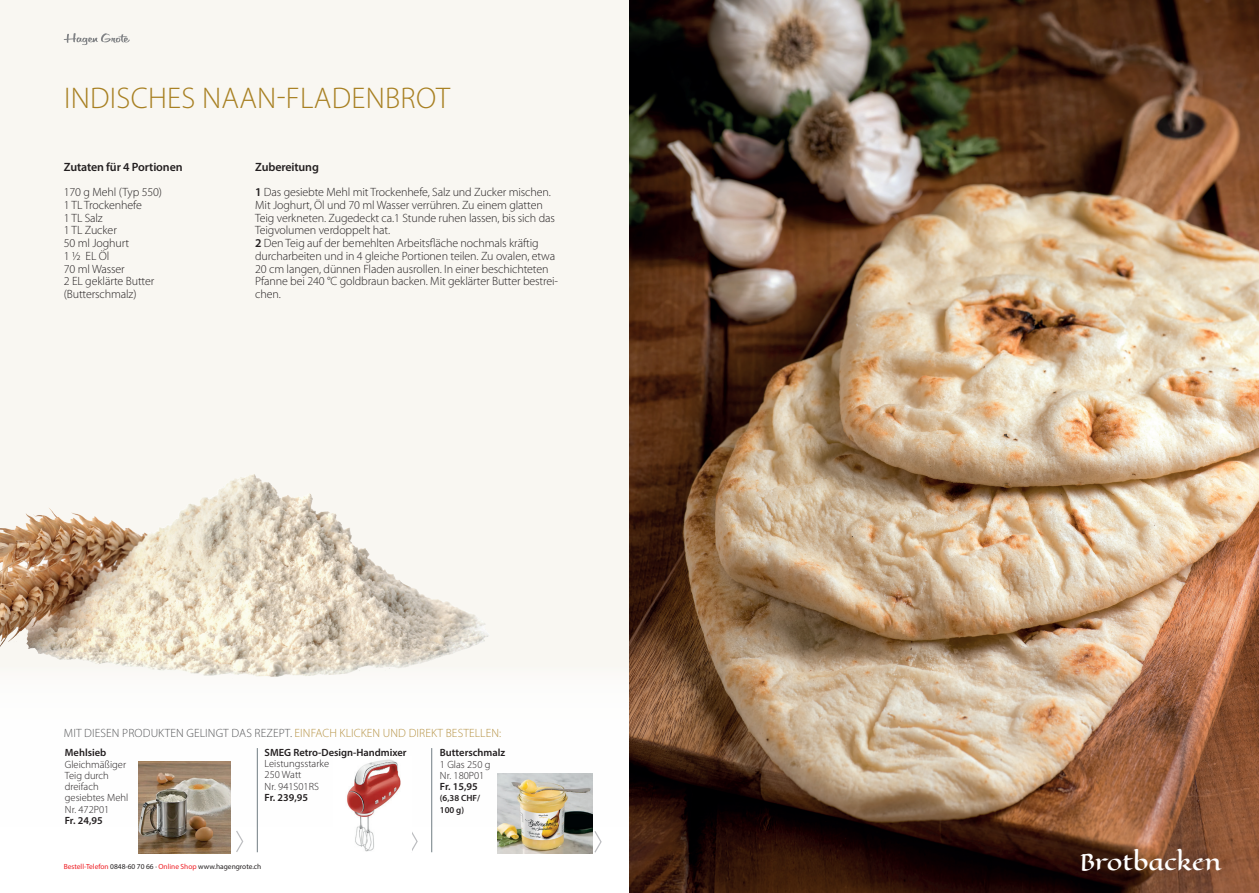
<style>
.page{position:relative;width:1259px;height:893px;background:#fff}
.page>*{position:absolute;margin:0;border:0;box-sizing:border-box;transform-origin:0 0}
.t1{font:300 30px "Myriad Pro";letter-spacing:.01em;color:#a88022}
.t2{font:22.5px "Eagle Lake";letter-spacing:-.01em;color:#fff}
.t3{font:300 12px/12.8px "Myriad Pro";letter-spacing:-.01em;color:#231f20}
.t4{font:300 12px "Myriad Pro";letter-spacing:.01em;color:#57585a}
.t5{font:600 12px "Myriad Pro";letter-spacing:-.01em;color:#231f20}
.t6{font:300 10.5px/11.2px "Myriad Pro";color:#231f20}
.t7{font:600 10.5px "Myriad Pro";color:#231f20}
.t8{font:600 9px/11.2px "Myriad Pro";color:#231f20}
.t9{font:7.35px "Myriad Pro";color:#231f20}
.s1{font-weight:600}
.s2{color:#b69345}
.s3{color:#ee1d23}
</style>
<div class="page">
<div style="left:0;top:0;width:887px;height:893px;background:#f9f7f2"></div>
<div style="left:0;top:663px;width:1259px;height:230px;background:#fff"></div>
<hr style="left:431px;top:748px;width:1px;height:104px;background:#717d83">
<svg style="left:594px;top:831px;width:8px;height:22px"></svg>
<svg style="left:412px;top:832px;width:6px;height:19px"></svg>
<img style="left:497px;top:774px;width:95px;height:80px">
<hr style="left:257px;top:748px;width:1px;height:104px;background:#717d83">
<svg style="left:236px;top:831px;width:8px;height:21px"></svg>
<img style="left:629px;top:0;width:630px;height:893px">
<img style="left:347px;top:759px;width:54px;height:93px">
<img style="left:138px;top:761px;width:92px;height:93px">
<img style="left:0;top:474px;width:494px;height:203px">
<svg style="left:64px;top:33px;width:66px;height:12px"></svg>
<h1 class="t1" style="left:64px;top:80px;width:387px">INDISCHES NAAN-FLADENBROT</h1>
<p class="t5" style="left:64px;top:159px;width:120px">Zutaten für 4 Portionen</p>
<p class="t3" style="left:64px;top:186px;width:100px">170 g Mehl (Typ 550)<br>1 TL Trockenhefe<br>1 TL Salz<br>1 TL Zucker<br>50 ml Joghurt<br>1 ½ EL Öl<br>70 ml Wasser<br>2 EL geklärte Butter (Butterschmalz)</p>
<p class="t3" style="left:255px;top:154px;width:297px;line-height:25.5px"><span class="s1">Zubereitung<br>1</span> Das gesiebte Mehl mit Trockenhefe, Salz und Zucker mischen.</p>
<p class="t3" style="left:255px;top:198px;width:304px">Mit Joghurt, Öl und 70 ml Wasser verrühren. Zu einem glatten Teig verkneten. Zugedeckt ca.1 Stunde ruhen lassen, bis sich das Teigvolumen verdoppelt hat.<br><span class="s1">2</span> Den Teig auf der bemehlten Arbeitsfläche nochmals kräftig durcharbeiten und in 4 gleiche Portionen teilen. Zu ovalen, etwa 20 cm langen, dünnen Fladen ausrollen. In einer beschichteten Pfanne bei 240 °C goldbraun backen. Mit geklärter Butter bestrei&shy;chen.</p>
<p class="t4" style="left:64px;top:726px;width:439px">MIT DIESEN PRODUKTEN GELINGT DAS REZEPT. <span class="s2">EINFACH KLICKEN UND DIREKT BESTELLEN:</span></p>
<p class="t7" style="left:265px;top:746px;width:144px">SMEG Retro-Design-Handmixer</p>
<p class="t6" style="left:265px;top:758px;width:66px">Leistungsstarke<br>250 Watt<br>Nr. 941S01RS</p>
<p class="t7" style="left:265px;top:791px;width:45px">Fr. 239,95</p>
<p class="t7" style="left:65px;top:746px;width:43px">Mehlsieb</p>
<p class="t6" style="left:65px;top:758px;width:65px">Gleichmäßiger<br>Teig durch dreifach gesiebtes Mehl<br>Nr. 472P01</p>
<p class="t7" style="left:65px;top:813px;width:39px">Fr. 24,95</p>
<p class="t9" style="left:64px;top:862px;width:199px"><span class="s3">Bestell-Telefon</span> 0848-60 70 66 · <span class="s3">Online Shop</span> www.hagengrote.ch</p>
<p class="t7" style="left:440px;top:746px;width:67px">Butterschmalz</p>
<p class="t6" style="left:440px;top:758px;width:52px">1 Glas 250 g<br>Nr. 180P01</p>
<p class="t7" style="left:440px;top:780px;width:39px">Fr. 15,95</p>
<p class="t8" style="left:440px;top:792px;width:42px">(6,38 CHF/<br>100 g)</p>
<h2 class="t2" style="left:1079px;top:843px;width:144px">Brotbacken</h2>
</div>
